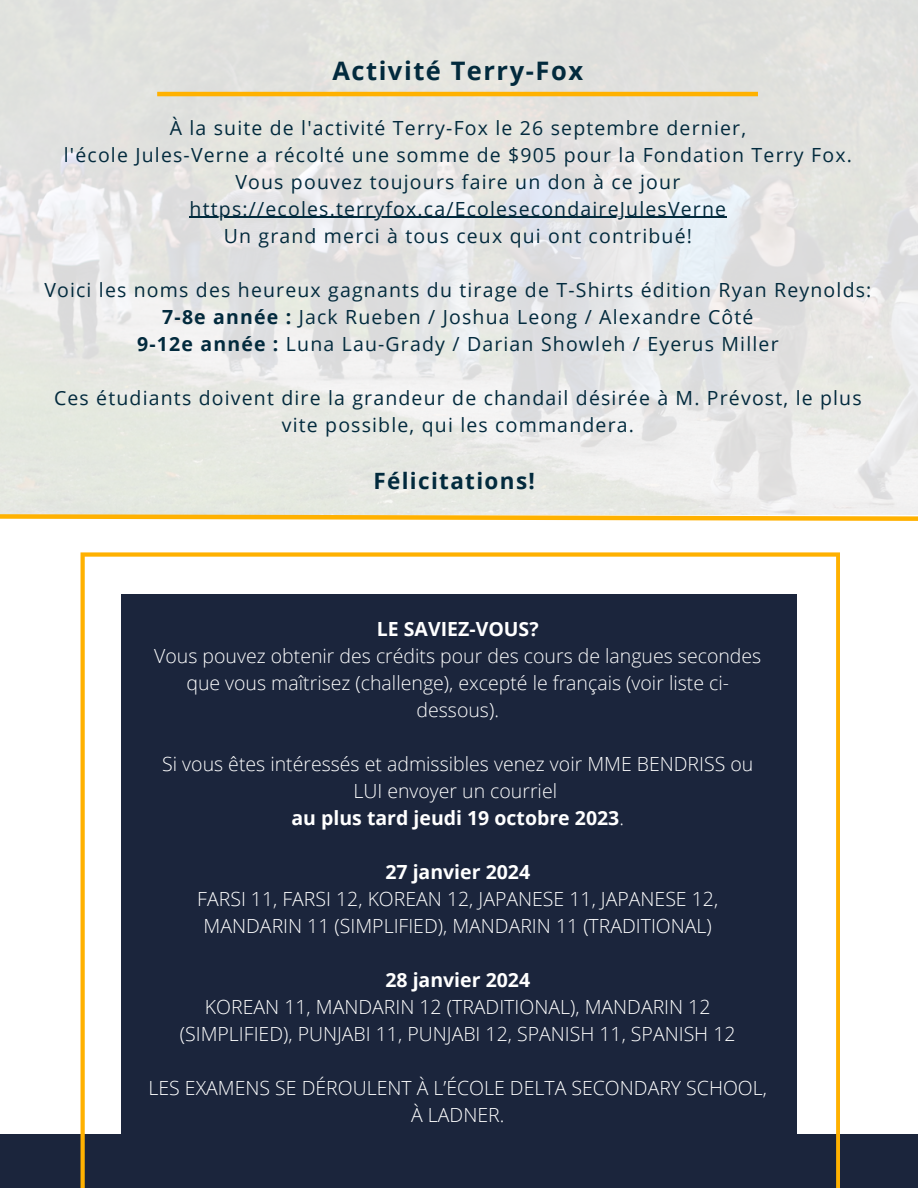
<style>
.page{position:relative;width:918px;height:1188px;background:#fff}
.page>*{position:absolute;margin:0;border:0;box-sizing:border-box;transform-origin:0 0}
.t1{font:700 25.5px "Open Sans";letter-spacing:.06em;color:#022a3d}
.t2{font:700 22.5px "Open Sans";letter-spacing:.06em;color:#022a3d}
.t3{font:19.5px/27px "Open Sans";letter-spacing:.06em;color:#022a3d;text-align:center}
.t4{font:300 19.5px/27px "Open Sans";color:#fff;text-align:center}
.t5{font:700 19.5px "Open Sans";color:#fff}
.s1{font-weight:700}
.s2{font-weight:300}
</style>
<div class="page">
<div style="left:0;top:1134px;width:918px;height:54px;background:#1b253c"></div>
<svg style="left:81px;top:552px;width:759px;height:636px;fill:#1b253c"></svg>
<img style="left:0;top:0;width:918px;height:512px">
<hr style="left:190px;top:217px;width:537px;height:1px;background:#022a3d">
<hr style="left:157px;top:92px;width:601px;height:4px;background:#ffb100">
<svg style="left:0;top:512px;width:918px;height:9px"></svg>
<p class="t1" style="left:332px;top:52px;width:252px">Activité Terry-Fox</p>
<p class="t3" style="left:170px;top:114px;width:578px">À la suite de l'activité Terry-Fox le 26 septembre dernier,</p>
<p class="t3" style="left:64px;top:141px;width:790px">l'école Jules-Verne a récolté une somme de $905 pour la Fondation Terry Fox.</p>
<p class="t3" style="left:190px;top:168px;width:538px">Vous pouvez toujours faire un don à ce jour https://ecoles.terryfox.ca/EcolesecondaireJulesVerne</p>
<p class="t3" style="left:224px;top:222px;width:470px">Un grand merci à tous ceux qui ont contribué!</p>
<p class="t3" style="left:44px;top:276px;width:829px">Voici les noms des heureux gagnants du tirage de T-Shirts édition Ryan Reynolds:</p>
<p class="t3" style="left:162px;top:303px;width:593px"><span class="s1">7-8e année :</span> Jack Rueben / Joshua Leong / Alexandre Côté</p>
<p class="t3" style="left:137px;top:330px;width:643px"><span class="s1">9-12e année :</span> Luna Lau-Grady / Darian Showleh / Eyerus Miller</p>
<p class="t3" style="left:54px;top:384px;width:809px">Ces étudiants doivent dire la grandeur de chandail désirée à M. Prévost, le plus vite possible, qui les commandera.</p>
<p class="t2" style="left:373px;top:465px;width:163px">Félicitations!</p>
<p class="t5" style="left:377px;top:615px;width:163px">LE SAVIEZ-VOUS?</p>
<p class="t4" style="left:154px;top:642px;width:609px">Vous pouvez obtenir des crédits pour des cours de langues secondes que vous maîtrisez (challenge), excepté le français (voir liste ci&shy;dessous).</p>
<p class="t4" style="left:162px;top:750px;width:593px">Si vous êtes intéressés et admissibles venez voir MME BENDRISS ou<br>LUI envoyer un courriel</p>
<p class="t5" style="left:292px;top:804px;width:334px">au plus tard jeudi 19 octobre 2023<span class="s2">.</span></p>
<p class="t5" style="left:385px;top:858px;width:146px">27 janvier 2024</p>
<p class="t4" style="left:197px;top:885px;width:522px">FARSI 11, FARSI 12, KOREAN 12, JAPANESE 11, JAPANESE 12,<br>MANDARIN 11 (SIMPLIFIED), MANDARIN 11 (TRADITIONAL)</p>
<p class="t5" style="left:385px;top:966px;width:146px">28 janvier 2024</p>
<p class="t4" style="left:180px;top:993px;width:557px">KOREAN 11, MANDARIN 12 (TRADITIONAL), MANDARIN 12 (SIMPLIFIED), PUNJABI 11, PUNJABI 12, SPANISH 11, SPANISH 12</p>
<p class="t4" style="left:149px;top:1074px;width:620px">LES EXAMENS SE DÉROULENT À L’ÉCOLE DELTA SECONDARY SCHOOL,<br>À LADNER.</p>
</div>
